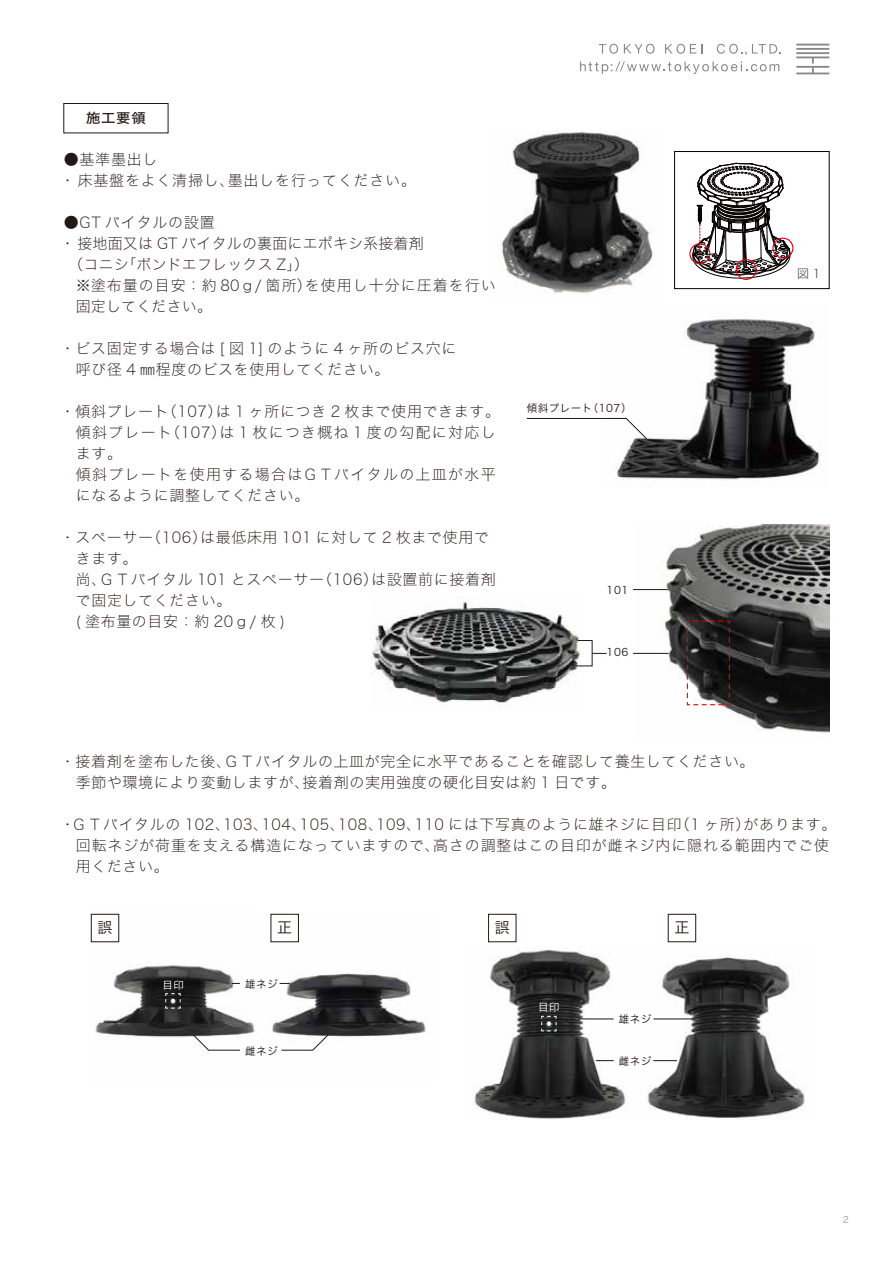
<style>
.page{position:relative;width:893px;height:1263px;background:#fff}
.page>*{position:absolute;margin:0;border:0;box-sizing:border-box;transform-origin:0 0}
.t1{font:15px/21px "Hira Kaku Std W1";letter-spacing:.04em;color:#221815}
.t2{font:15px/21px "Hira Kaku Std W1";letter-spacing:.06em;color:#221815}
.t3{font:15px/21px "Hira Kaku Std W1";letter-spacing:.085em;color:#221815}
.t4{font:15px "Hira Kaku Std W1";letter-spacing:.01em;color:#221815}
.t5{font:15px "Hira Kaku Std W1";letter-spacing:.065em;color:#221815}
.t6{font:15px "Hira Kaku Std W3";color:#221815}
.t7{font:13.5px "Hira Kaku Std W5";color:#221815;scale:1.06 1}
.t8{font:12px "Hira Kaku Std W1";color:#221815}
.t9{font:10.5px "Hira Kaku Std W3";letter-spacing:.05em;color:#221815}
.t10{font:10.5px "Hira Kaku Std W3";color:#fff}
.t11{font:9px "Hira Kaku Std W1";color:#727171}
</style>
<div class="page">
<img style="left:499px;top:131px;width:154px;height:163px">
<div style="left:63px;top:103px;width:106px;height:30px;border:1px solid #221815"></div>
<svg style="left:692px;top:163px;width:99px;height:116px"></svg>
<div style="left:689px;top:243px;width:21px;height:21px;border:1px solid #e60012;border-radius:50%"></div>
<div style="left:736px;top:259px;width:21px;height:21px;border:1px solid #e60012;border-radius:50%"></div>
<div style="left:772px;top:238px;width:21px;height:21px;border:1px solid #e60012;border-radius:50%"></div>
<div style="left:674px;top:151px;width:155px;height:138px;border:1px solid #040000"></div>
<img style="left:634px;top:524px;width:195px;height:209px">
<img style="left:371px;top:601px;width:208px;height:102px">
<hr style="left:633px;top:589px;width:35px;height:1px;background:#221815">
<img style="left:615px;top:319px;width:206px;height:161px">
<svg style="left:526px;top:418px;width:122px;height:22px"></svg>
<svg style="left:575px;top:640px;width:32px;height:27px"></svg>
<hr style="left:633px;top:653px;width:36px;height:1px;background:#221815">
<svg style="left:686px;top:620px;width:44px;height:86px"></svg>
<img style="left:90px;top:913px;width:165px;height:124px">
<img style="left:270px;top:913px;width:156px;height:124px">
<img style="left:474px;top:949px;width:152px;height:170px">
<img style="left:647px;top:957px;width:158px;height:161px">
<div style="left:91px;top:914px;width:28px;height:28px;border:1px solid #221815"></div>
<div style="left:270px;top:914px;width:29px;height:28px;border:1px solid #221815"></div>
<div style="left:488px;top:914px;width:28px;height:28px;border:1px solid #221815"></div>
<div style="left:668px;top:914px;width:28px;height:28px;border:1px solid #221815"></div>
<svg style="left:192px;top:1034px;width:49px;height:17px"></svg>
<svg style="left:281px;top:1034px;width:48px;height:17px"></svg>
<hr style="left:578px;top:1018px;width:36px;height:1px;background:#221815">
<hr style="left:653px;top:1018px;width:39px;height:1px;background:#221815">
<svg style="left:596px;top:1060px;width:18px;height:1px"></svg>
<svg style="left:653px;top:1060px;width:24px;height:1px"></svg>
<svg style="left:165px;top:992px;width:16px;height:17px"></svg>
<svg style="left:540px;top:1015px;width:17px;height:17px"></svg>
<svg style="left:580px;top:61px;width:199px;height:13px"></svg>
<svg style="left:599px;top:44px;width:19px;height:10px"></svg>
<svg style="left:624px;top:44px;width:30px;height:10px"></svg>
<svg style="left:665px;top:44px;width:31px;height:10px"></svg>
<svg style="left:717px;top:44px;width:64px;height:11px"></svg>
<hr style="left:796px;top:44px;width:33px;height:2px;background:#888">
<hr style="left:796px;top:48px;width:33px;height:2px;background:#888">
<hr style="left:796px;top:52px;width:33px;height:2px;background:#888">
<svg style="left:796px;top:56px;width:33px;height:18px"></svg>
<p class="t7" style="left:86px;top:108px;width:58px">施工要領</p>
<p class="t1" style="left:60px;top:148px;width:350px">●基準墨出し<br>・ 床基盤をよく清掃し､墨出しを行ってください｡</p>
<p class="t1" style="left:64px;top:211px;width:152px">●GT バイタルの設置</p>
<p class="t4" style="left:60px;top:232px;width:365px">・ 接地面又は GT バイタルの裏面にエポキシ系接着剤</p>
<p class="t4" style="left:68px;top:253px;width:242px">（コニシ「ボンドエフレックス Z」）</p>
<p class="t5" style="left:76px;top:274px;width:421px">※塗布量の目安：約 80ｇ/ 箇所）を使用し十分に圧着を行い</p>
<p class="t4" style="left:76px;top:295px;width:138px">固定してください。</p>
<p class="t1" style="left:76px;top:337px;width:382px;text-indent:-16px">・ビス固定する場合は [ 図 1] のように 4 ヶ所のビス穴に呼び径 4 ㎜程度のビスを使用してください。</p>
<p class="t3" style="left:76px;top:400px;width:426px;text-indent:-16px">・傾斜プレート（107）は 1 ヶ所につき 2 枚まで使用できます。傾斜プレート（107）は 1 枚につき概ね 1 度の勾配に対応します。<br>傾斜プレートを使用する場合はＧＴバイタルの上皿が水平になるように調整してください。</p>
<p class="t1" style="left:76px;top:526px;width:421px;text-indent:-16px">・スペーサー（106）は最低床用 101 に対して 2 枚まで使用できます。<br>尚、ＧＴバイタル 101 とスペーサー（106）は設置前に接着剤で固定してください。<br>( 塗布量の目安：約 20ｇ/ 枚 )</p>
<p class="t9" style="left:527px;top:400px;width:106px">傾斜プレート（107）</p>
<p class="t9" style="left:607px;top:582px;width:23px">101</p>
<p class="t9" style="left:607px;top:644px;width:23px">106</p>
<p class="t8" style="left:797px;top:264px;width:25px">図 1</p>
<p class="t1" style="left:76px;top:750px;width:680px;text-indent:-16px">・接着剤を塗布した後、ＧＴバイタルの上皿が完全に水平であることを確認して養生してください。季節や環境により変動しますが、接着剤の実用強度の硬化目安は約 1 日です。</p>
<p class="t2" style="left:76px;top:813px;width:762px;text-indent:-16px">・ＧＴバイタルの 102、103、104、105、108、109、110 には下写真のように雄ネジに目印（1 ヶ所）があります。回転ネジが荷重を支える構造になっていますので、高さの調整はこの目印が雌ネジ内に隠れる範囲内でご使用ください。</p>
<p class="t6" style="left:98px;top:916px;width:16px">誤</p>
<p class="t6" style="left:277px;top:916px;width:16px">正</p>
<p class="t6" style="left:495px;top:916px;width:16px">誤</p>
<p class="t6" style="left:674px;top:916px;width:16px">正</p>
<p class="t10" style="left:163px;top:977px;width:23px">目印</p>
<p class="t9" style="left:245px;top:976px;width:34px">雄ネジ</p>
<p class="t9" style="left:245px;top:1043px;width:34px">雌ネジ</p>
<p class="t10" style="left:538px;top:999px;width:23px">目印</p>
<p class="t9" style="left:619px;top:1011px;width:34px">雄ネジ</p>
<p class="t9" style="left:619px;top:1053px;width:34px">雌ネジ</p>
<p class="t11" style="left:843px;top:1213px;width:7px">2</p>
</div>
